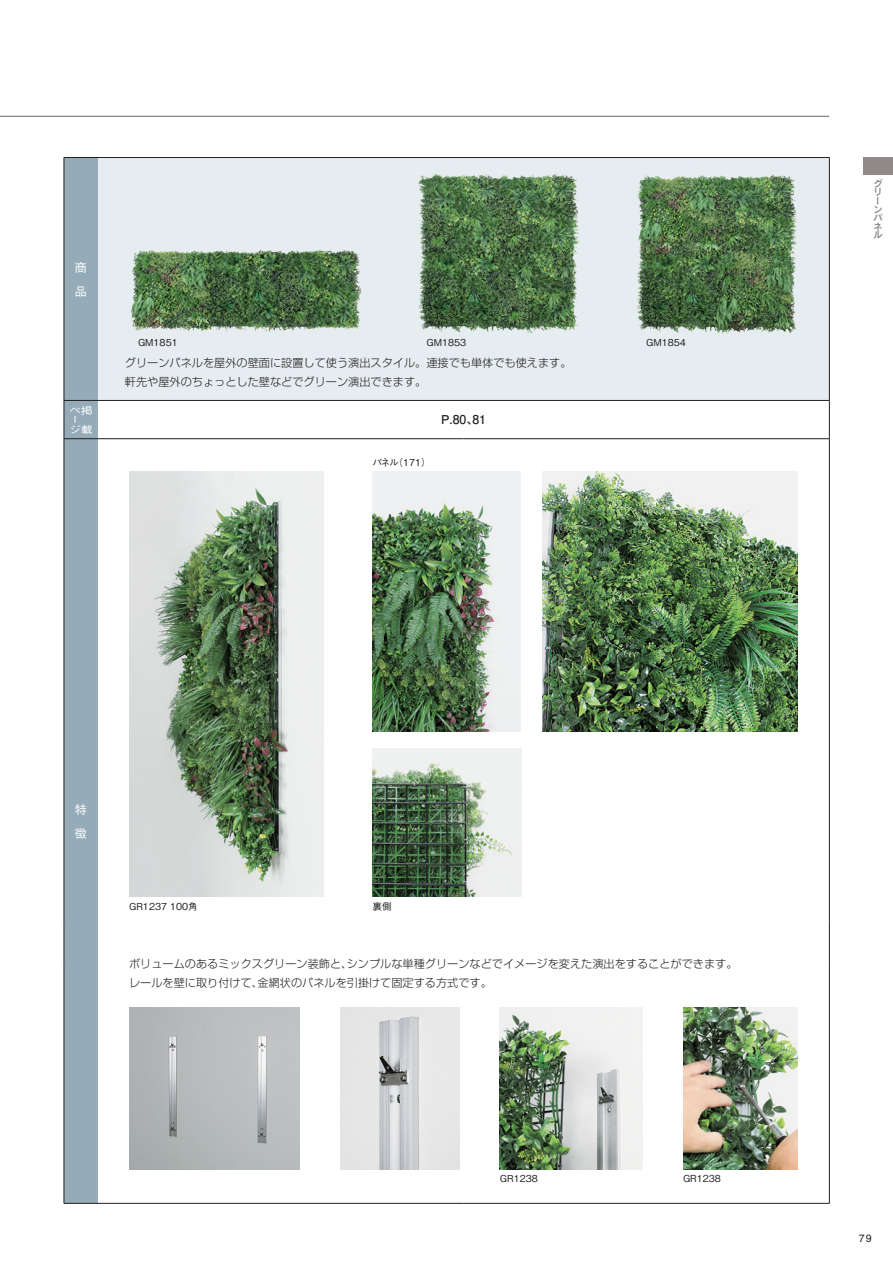
<style>
.page{position:relative;width:893px;height:1263px;background:#fff}
.page>*{position:absolute;margin:0;border:0;box-sizing:border-box;transform-origin:0 0}
.t1{font:12.15px "Futo Go B101 Pro Bold 90 pv RKSJ H";color:#231f20}
.t2{font:12px/24px "Gothic BBB Pro Medium 90 pv RKSJ V";color:#fff}
.t3{font:11.1px/19.2px "Shin Go Pro Light 90 pv RKSJ H";color:#231f20}
.t4{font:10.65px "Helvetica LT Std";color:#231f20}
.t5{font:9.6px "Gothic BBB Pr 6 Medium 90 pv RKSJ H";color:#231f20}
.t6{font:9.6px/19.2px "Gothic BBB Pro Medium 90 pv RKSJ V";color:#fff;scale:1.25 1}
.t7{font:9px/8.6px "Rodin Pro B 90 pv RKSJ V";color:#908b8a}
</style>
<div class="page">
<div style="left:65px;top:158px;width:33px;height:1045px;background:#95acb8"></div>
<svg style="left:98px;top:158px;width:731px;height:242px;background:#b6c5bb"></svg>
<hr style="left:64px;top:158px;width:1px;height:242px;background:#231f20">
<hr style="left:64px;top:157px;width:34px;height:1px;background:#231f20">
<hr style="left:64px;top:400px;width:34px;height:1px;background:#231f20">
<hr style="left:98px;top:157px;width:731px;height:1px;background:#231f20">
<hr style="left:98px;top:400px;width:731px;height:1px;background:#231f20">
<hr style="left:829px;top:158px;width:1px;height:242px;background:#231f20">
<hr style="left:64px;top:401px;width:1px;height:37px;background:#231f20">
<hr style="left:829px;top:401px;width:1px;height:37px;background:#231f20">
<hr style="left:64px;top:439px;width:1px;height:482px;background:#231f20">
<hr style="left:64px;top:921px;width:1px;height:43px;background:#231f20">
<hr style="left:64px;top:964px;width:1px;height:239px;background:#231f20">
<hr style="left:64px;top:438px;width:34px;height:1px;background:#231f20">
<hr style="left:64px;top:1203px;width:34px;height:1px;background:#231f20">
<hr style="left:98px;top:438px;width:366px;height:1px;background:#231f20">
<hr style="left:829px;top:439px;width:1px;height:482px;background:#231f20">
<hr style="left:464px;top:438px;width:365px;height:1px;background:#231f20">
<hr style="left:98px;top:1203px;width:366px;height:1px;background:#231f20">
<hr style="left:829px;top:964px;width:1px;height:239px;background:#231f20">
<hr style="left:464px;top:1203px;width:365px;height:1px;background:#231f20">
<hr style="left:829px;top:921px;width:1px;height:43px;background:#231f20">
<img style="left:129px;top:1007px;width:170px;height:162px">
<img style="left:129px;top:472px;width:194px;height:425px">
<img style="left:340px;top:1007px;width:119px;height:162px">
<img style="left:500px;top:1007px;width:142px;height:162px">
<img style="left:683px;top:1007px;width:115px;height:162px">
<img style="left:373px;top:472px;width:147px;height:259px">
<img style="left:543px;top:472px;width:255px;height:259px">
<img style="left:373px;top:748px;width:148px;height:149px">
<img style="left:135px;top:276px;width:69px;height:56px">
<img style="left:569px;top:176px;width:6px;height:31px">
<img style="left:635px;top:262px;width:124px;height:67px">
<div style="left:863px;top:157px;width:30px;height:17px;background:#908b8a"></div>
<hr style="left:0;top:116px;width:829px;height:1px;background:#6a6463">
<p class="t2" style="left:75px;top:257px;width:13px">商品</p>
<p class="t5" style="left:138px;top:338px;width:41px">GM1851</p>
<p class="t5" style="left:426px;top:338px;width:41px">GM1853</p>
<p class="t5" style="left:646px;top:338px;width:41px">GM1854</p>
<p class="t3" style="left:125px;top:355px;width:448px">グリーンパネルを屋外の壁面に設置して使う演出スタイル。連接でも単体でも使えます。軒先や屋外のちょっとした壁などでグリーン演出できます。</p>
<p class="t6" style="left:69px;top:402px;width:20px">ペ掲ジ載</p>
<p class="t6" style="left:69px;top:411px;width:7px">ー</p>
<p class="t1" style="left:441px;top:415px;width:46px">P.80、81</p>
<p class="t5" style="left:372px;top:459px;width:60px">パネル（171）</p>
<p class="t7" style="left:874px;top:180px;width:11px">グリーンパネル</p>
<p class="t2" style="left:75px;top:799px;width:13px">特徴</p>
<p class="t5" style="left:129px;top:902px;width:70px">GR1237 100角</p>
<p class="t5" style="left:373px;top:902px;width:21px">裏側</p>
<p class="t3" style="left:129px;top:956px;width:610px">ボリュームのあるミックスグリーン装飾と、シンプルな単種グリーンなどでイメージを変えた演出をすることができます。レールを壁に取り付けて、金網状のパネルを引掛けて固定する方式です。</p>
<p class="t5" style="left:500px;top:1174px;width:39px">GR1238</p>
<p class="t5" style="left:683px;top:1174px;width:39px">GR1238</p>
<p class="t4" style="left:859px;top:1232px;width:14px">79</p>
</div>
